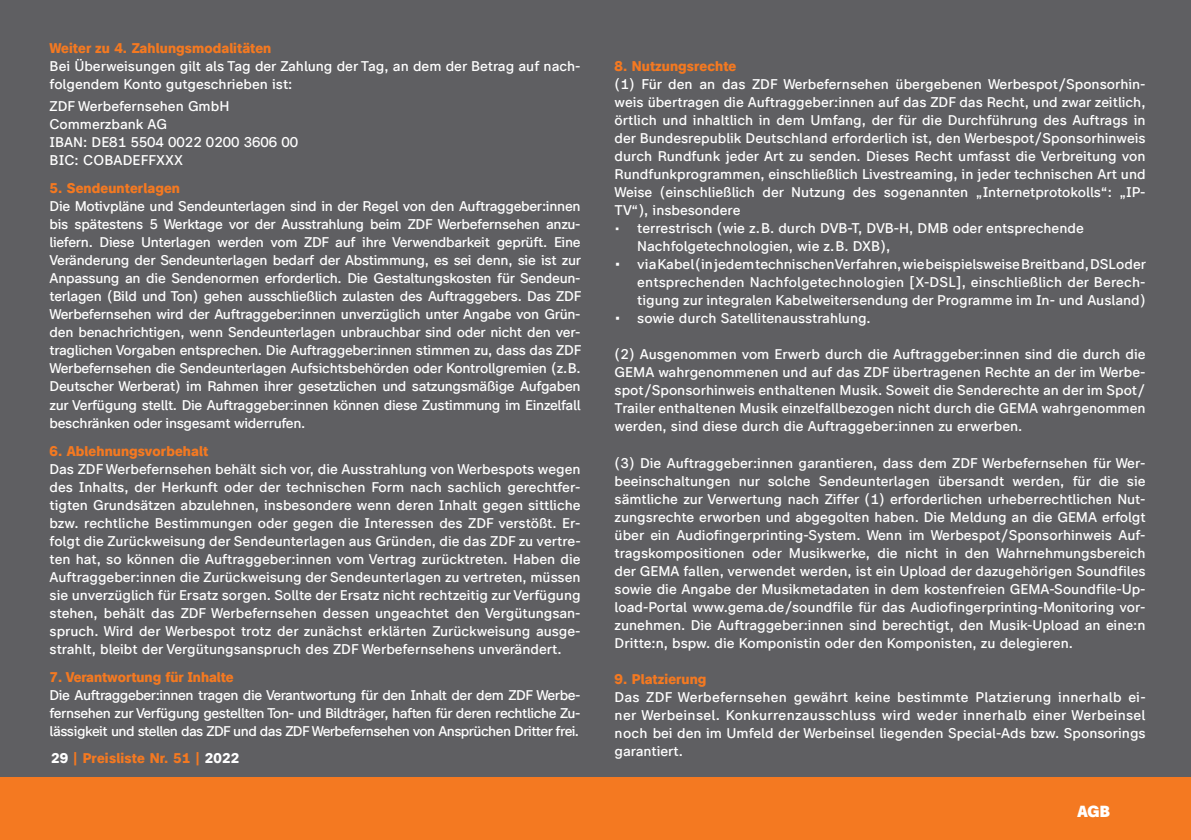
<style>
.page{position:relative;width:1191px;height:840px;background:#fff}
.page>*{position:absolute;margin:0;border:0;box-sizing:border-box;transform-origin:0 0}
.t1{font:900 16px "ZDF Type";color:#fff}
.t2{font:500 14px/18px "ZDF Type";color:#fff;text-align:justify}
.t3{font:800 14px "ZDF Type";letter-spacing:.005em;color:#f47921}
.s1{color:#fff}
.s2{font-size:16px}
</style>
<div class="page">
<div style="left:0;top:0;width:1191px;height:800px;background:#5f5f62"></div>
<div style="left:0;top:777px;width:1191px;height:62px;background:#f47921"></div>
<p class="t3" style="left:50px;top:40px;width:223px">Weiter zu 4. Zahlungsmodalitäten</p>
<p class="t2" style="left:50px;top:57px;width:532px">Bei Überweisungen gilt als Tag der Zahlung der Tag, an dem der Betrag auf nach&shy;folgendem Konto gutgeschrieben ist:</p>
<p class="t2" style="left:50px;top:97px;width:250px;text-align:left">ZDF Werbefernsehen GmbH<br>Commerzbank AG<br>IBAN: DE81 5504 0022 0200 3606 00<br>BIC: COBADEFFXXX</p>
<p class="t3" style="left:50px;top:180px;width:132px">5. Sendeunterlagen</p>
<p class="t2" style="left:50px;top:197px;width:533px">Die Motivpläne und Sendeunterlagen sind in der Regel von den Auftraggeber:innen bis spätestens 5 Werktage vor der Ausstrahlung beim ZDF Werbefernsehen anzu&shy;liefern. Diese Unterlagen werden vom ZDF auf ihre Verwendbarkeit geprüft. Eine Veränderung der Sendeunterlagen bedarf der Abstimmung, es sei denn, sie ist zur Anpassung an die Sendenormen erforderlich. Die Gestaltungskosten für Sendeun&shy;terlagen (Bild und Ton) gehen ausschließlich zulasten des Auftraggebers. Das ZDF Werbefernsehen wird der Auftraggeber:innen unverzüglich unter Angabe von Grün&shy;den benachrichtigen, wenn Sendeunterlagen unbrauchbar sind oder nicht den ver&shy;traglichen Vorgaben entsprechen. Die Auftraggeber:innen stimmen zu, dass das ZDF Werbefernsehen die Sendeunterlagen Aufsichtsbehörden oder Kontrollgremien (z. B.<br>Deutscher Werberat) im Rahmen ihrer gesetzlichen und satzungsmäßige Aufgaben zur Verfügung stellt. Die Auftraggeber:innen können diese Zustimmung im Einzelfall beschränken oder insgesamt widerrufen.</p>
<p class="t3" style="left:50px;top:442px;width:160px">6. Ablehnungsvorbehalt</p>
<p class="t2" style="left:50px;top:459px;width:532px">Das ZDF Werbefernsehen behält sich vor, die Ausstrahlung von Werbespots wegen des Inhalts, der Herkunft oder der technischen Form nach sachlich gerechtfer&shy;tigten Grundsätzen abzulehnen, insbesondere wenn deren Inhalt gegen sittliche bzw. rechtliche Bestimmungen oder gegen die Interessen des ZDF verstößt. Er&shy;folgt die Zurückweisung der Sendeunterlagen aus Gründen, die das ZDF zu vertre&shy;ten hat, so können die Auftraggeber:innen vom Vertrag zurücktreten. Haben die Auftraggeber:innen die Zurückweisung der Sendeunterlagen zu vertreten, müssen sie unverzüglich für Ersatz sorgen. Sollte der Ersatz nicht rechtzeitig zur Verfügung stehen, behält das ZDF Werbefernsehen dessen ungeachtet den Vergütungsan&shy;spruch. Wird der Werbespot trotz der zunächst erklärten Zurückweisung ausge&shy;strahlt, bleibt der Vergütungsanspruch des ZDF Werbefernsehens unverändert.</p>
<p class="t3" style="left:50px;top:668px;width:185px">7. Verantwortung für Inhalte</p>
<p class="t2" style="left:50px;top:685px;width:532px">Die Auftraggeber:innen tragen die Verantwortung für den Inhalt der dem ZDF Werbe&shy;fernsehen zur Verfügung gestellten Ton- und Bildträger, haften für deren rechtliche Zu&shy;lässigkeit und stellen das ZDF und das ZDF Werbefernsehen von Ansprüchen Dritter frei.</p>
<p class="t3" style="left:51px;top:749px;width:190px"><span class="s1">29</span> | Preisliste Nr. 51 | <span class="s1">2022</span></p>
<p class="t3" style="left:614px;top:58px;width:123px">8. Nutzungsrechte</p>
<p class="t2" style="left:614px;top:75px;width:532px">(1) Für den an das ZDF Werbefernsehen übergebenen Werbespot/Sponsorhin&shy;weis übertragen die Auftraggeber:innen auf das ZDF das Recht, und zwar zeitlich, örtlich und inhaltlich in dem Umfang, der für die Durchführung des Auftrags in der Bundesrepublik Deutschland erforderlich ist, den Werbespot/Sponsorhinweis durch Rundfunk jeder Art zu senden. Dieses Recht umfasst die Verbreitung von Rundfunkprogrammen, einschließlich Livestreaming, in jeder technischen Art und Weise (einschließlich der Nutzung des sogenannten „Internetprotokolls“: „IP-TV“), insbesondere</p>
<p class="t2" style="left:637px;top:219px;width:448px;text-indent:-23px">• terrestrisch (wie z. B. durch DVB-T, DVB-H, DMB oder entsprechende<br>Nachfolgetechnologien, wie z. B. DXB),</p>
<p class="t2" style="left:637px;top:255px;width:510px;text-indent:-23px"><span class="s2">•</span> via Kabel (in jedem technischen Verfahren, wie beispielsweise Breitband, DSL oder entsprechenden Nachfolgetechnologien [X-DSL], einschließlich der Berech&shy;tigung zur integralen Kabelweitersendung der Programme im In- und Ausland)</p>
<p class="t2" style="left:614px;top:309px;width:258px"><span class="s2">•</span> sowie durch Satellitenausstrahlung.</p>
<p class="t2" style="left:614px;top:345px;width:532px">(2) Ausgenommen vom Erwerb durch die Auftraggeber:innen sind die durch die GEMA wahrgenommenen und auf das ZDF übertragenen Rechte an der im Werbe&shy;spot/Sponsorhinweis enthaltenen Musik. Soweit die Senderechte an der im Spot/ Trailer enthaltenen Musik einzelfallbezogen nicht durch die GEMA wahrgenommen werden, sind diese durch die Auftraggeber:innen zu erwerben.</p>
<p class="t2" style="left:614px;top:453px;width:532px">(3) Die Auftraggeber:innen garantieren, dass dem ZDF Werbefernsehen für Wer&shy;beeinschaltungen nur solche Sendeunterlagen übersandt werden, für die sie sämtliche zur Verwertung nach Ziffer (1) erforderlichen urheberrechtlichen Nut&shy;zungsrechte erworben und abgegolten haben. Die Meldung an die GEMA erfolgt über ein Audiofingerprinting-System. Wenn im Werbespot/Sponsorhinweis Auf&shy;tragskompositionen oder Musikwerke, die nicht in den Wahrnehmungsbereich der GEMA fallen, verwendet werden, ist ein Upload der dazugehörigen Soundfiles sowie die Angabe der Musikmetadaten in dem kostenfreien GEMA-Soundfile-Up&shy;load-Portal www.gema.de/soundfile für das Audiofingerprinting-Monitoring vor&shy;zunehmen. Die Auftraggeber:innen sind berechtigt, den Musik-Upload an eine:n Dritte:n, bspw. die Komponistin oder den Komponisten, zu delegieren.</p>
<p class="t3" style="left:614px;top:670px;width:93px">9. Platzierung</p>
<p class="t2" style="left:614px;top:687px;width:532px">Das ZDF Werbefernsehen gewährt keine bestimmte Platzierung innerhalb ei&shy;ner Werbeinsel. Konkurrenzausschluss wird weder innerhalb einer Werbeinsel noch bei den im Umfeld der Werbeinsel liegenden Special-Ads bzw. Sponsorings garantiert.</p>
<p class="t1" style="left:1077px;top:801px;width:34px">AGB</p>
</div>
